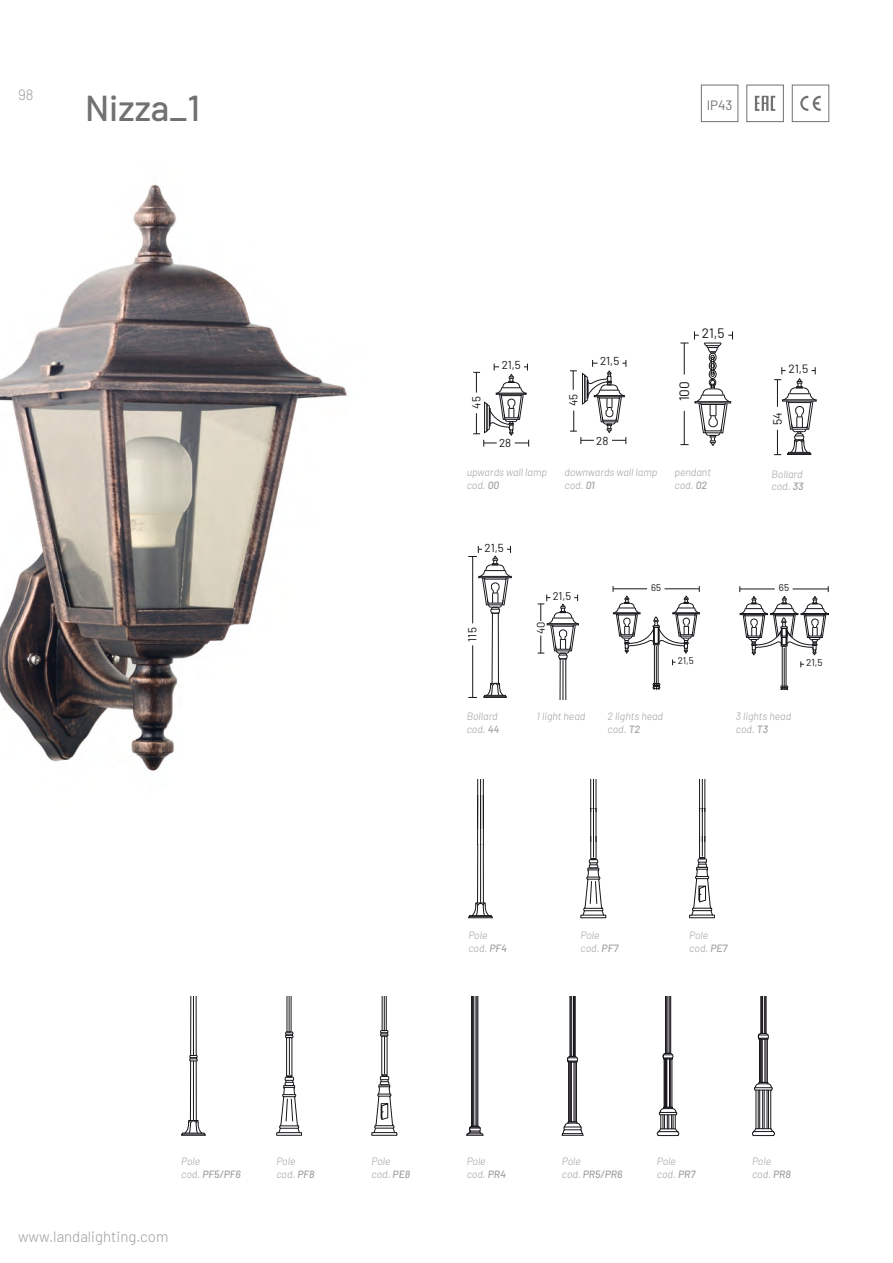
<style>
.page{position:relative;width:893px;height:1263px;background:#fff}
.page>*{position:absolute;margin:0;border:0;box-sizing:border-box;transform-origin:0 0}
.t1{font:500 36px "Barlow";color:#707173}
.t2{font:300 15px "Barlow";color:#9d9ea0}
.t3{font:13.65px "Barlow";color:#1a171c}
.t4{font:13.5px "Barlow";color:#707173}
.t5{font:12px "Barlow";color:#1a171c}
.t6{font:11.55px "Barlow";color:#1a171c}
.t7{font:11.1px "Barlow";color:#1a171c}
.t8{font:italic 300 10.5px/12.6px "Barlow";color:#9d9ea0}
.t9{font:9.9px "Barlow";color:#1a171c}
.t10{font:9.6px "Barlow";color:#1a171c}
.s1{font-weight:500}
</style>
<div class="page">
<hr style="left:784px;top:648px;width:1px;height:40px;background:#1a171c">
<svg style="left:800px;top:661px;width:4px;height:6px"></svg>
<svg style="left:740px;top:586px;width:89px;height:69px"></svg>
<svg style="left:780px;top:686px;width:8px;height:4px"></svg>
<img style="left:0;top:184px;width:347px;height:587px">
<div style="left:701px;top:85px;width:37px;height:37px;border:1px solid #707173"></div>
<div style="left:746px;top:85px;width:38px;height:37px;border:1px solid #707173"></div>
<svg style="left:800px;top:95px;width:21px;height:16px"></svg>
<div style="left:792px;top:85px;width:37px;height:37px;border:1px solid #707173"></div>
<svg style="left:473px;top:364px;width:56px;height:83px"></svg>
<svg style="left:774px;top:367px;width:42px;height:88px"></svg>
<hr style="left:472px;top:556px;width:1px;height:67px;background:#1a171c">
<hr style="left:472px;top:645px;width:1px;height:52px;background:#1a171c">
<hr style="left:498px;top:613px;width:1px;height:70px;background:#1a171c">
<hr style="left:492px;top:613px;width:1px;height:70px;background:#1a171c">
<svg style="left:483px;top:683px;width:24px;height:15px"></svg>
<div style="left:478px;top:576px;width:34px;height:2px;border:1px solid #1a171c"></div>
<svg style="left:468px;top:546px;width:43px;height:68px"></svg>
<div style="left:654px;top:645px;width:4px;height:40px;border:1px solid #1a171c"></div>
<hr style="left:656px;top:646px;width:1px;height:39px;background:#1a171c">
<svg style="left:672px;top:659px;width:4px;height:6px"></svg>
<svg style="left:613px;top:586px;width:87px;height:67px"></svg>
<svg style="left:652px;top:683px;width:8px;height:6px"></svg>
<svg style="left:570px;top:360px;width:57px;height:84px"></svg>
<svg style="left:680px;top:331px;width:53px;height:115px"></svg>
<div style="left:711px;top:357px;width:3px;height:17px;border:1px solid #1a171c"></div>
<hr style="left:565px;top:659px;width:1px;height:40px;background:#1a171c">
<hr style="left:559px;top:659px;width:1px;height:40px;background:#1a171c">
<hr style="left:563px;top:660px;width:1px;height:39px;background:#1a171c">
<div style="left:547px;top:623px;width:32px;height:2px;border:1px solid #1a171c"></div>
<svg style="left:538px;top:594px;width:40px;height:66px"></svg>
<div style="left:286px;top:1037px;width:6px;height:39px;border:1px solid #1a171c"></div>
<hr style="left:289px;top:1038px;width:1px;height:37px;background:#1a171c">
<svg style="left:276px;top:1076px;width:26px;height:59px"></svg>
<svg style="left:285px;top:997px;width:9px;height:41px"></svg>
<svg style="left:181px;top:1120px;width:24px;height:15px"></svg>
<hr style="left:196px;top:997px;width:1px;height:123px;background:#1a171c">
<hr style="left:190px;top:997px;width:1px;height:123px;background:#1a171c">
<hr style="left:193px;top:997px;width:1px;height:124px;background:#1a171c">
<svg style="left:189px;top:1055px;width:9px;height:6px"></svg>
<hr style="left:384px;top:1036px;width:1px;height:38px;background:#1a171c">
<svg style="left:372px;top:1075px;width:25px;height:60px"></svg>
<svg style="left:380px;top:997px;width:9px;height:39px"></svg>
<svg style="left:567px;top:997px;width:11px;height:65px"></svg>
<hr style="left:570px;top:1062px;width:1px;height:60px;background:#1a171c">
<hr style="left:571px;top:1062px;width:1px;height:60px;background:#1a171c">
<hr style="left:574px;top:1062px;width:1px;height:60px;background:#1a171c">
<div style="left:568px;top:1062px;width:9px;height:60px;border:1px solid #1a171c"></div>
<svg style="left:562px;top:1121px;width:21px;height:14px"></svg>
<hr style="left:762px;top:997px;width:1px;height:36px;background:#1a171c">
<div style="left:760px;top:997px;width:6px;height:37px;border:1px solid #1a171c"></div>
<svg style="left:758px;top:1033px;width:11px;height:6px"></svg>
<hr style="left:762px;top:1039px;width:1px;height:43px;background:#1a171c">
<hr style="left:765px;top:1039px;width:1px;height:43px;background:#1a171c">
<div style="left:759px;top:1039px;width:9px;height:44px;border:1px solid #1a171c"></div>
<svg style="left:754px;top:1082px;width:19px;height:23px"></svg>
<hr style="left:756px;top:1090px;width:1px;height:39px;background:#1a171c">
<hr style="left:758px;top:1090px;width:1px;height:39px;background:#1a171c">
<hr style="left:759px;top:1090px;width:1px;height:39px;background:#1a171c">
<hr style="left:770px;top:1090px;width:1px;height:39px;background:#1a171c">
<hr style="left:768px;top:1090px;width:1px;height:39px;background:#1a171c">
<hr style="left:767px;top:1090px;width:1px;height:39px;background:#1a171c">
<hr style="left:762px;top:1090px;width:1px;height:39px;background:#1a171c">
<hr style="left:764px;top:1090px;width:1px;height:39px;background:#1a171c">
<svg style="left:752px;top:1128px;width:23px;height:8px"></svg>
<hr style="left:667px;top:997px;width:1px;height:56px;background:#1a171c">
<div style="left:665px;top:997px;width:6px;height:56px;border:1px solid #1a171c"></div>
<svg style="left:663px;top:1053px;width:10px;height:6px"></svg>
<hr style="left:666px;top:1059px;width:1px;height:48px;background:#1a171c">
<hr style="left:669px;top:1059px;width:1px;height:48px;background:#1a171c">
<div style="left:664px;top:1058px;width:8px;height:49px;border:1px solid #1a171c"></div>
<svg style="left:657px;top:1107px;width:22px;height:29px"></svg>
<svg style="left:467px;top:997px;width:16px;height:139px"></svg>
<svg style="left:468px;top:902px;width:25px;height:16px"></svg>
<hr style="left:483px;top:844px;width:1px;height:59px;background:#1a171c">
<hr style="left:477px;top:844px;width:1px;height:59px;background:#1a171c">
<hr style="left:480px;top:844px;width:1px;height:59px;background:#1a171c">
<hr style="left:483px;top:795px;width:1px;height:49px;background:#1a171c">
<hr style="left:477px;top:795px;width:1px;height:49px;background:#1a171c">
<hr style="left:480px;top:795px;width:1px;height:49px;background:#1a171c">
<hr style="left:483px;top:779px;width:1px;height:49px;background:#1a171c">
<hr style="left:477px;top:779px;width:1px;height:49px;background:#1a171c">
<hr style="left:480px;top:779px;width:1px;height:49px;background:#1a171c">
<svg style="left:689px;top:779px;width:26px;height:139px"></svg>
<hr style="left:702px;top:779px;width:1px;height:32px;background:#1a171c">
<svg style="left:580px;top:779px;width:26px;height:139px"></svg>
<hr style="left:593px;top:779px;width:1px;height:32px;background:#1a171c">
<svg style="left:755px;top:96px;width:20px;height:15px"></svg>
<h2 class="t2" style="left:18px;top:84px;width:17px">98</h2>
<h1 class="t1" style="left:85px;top:82px;width:117px">Nizza_1</h1>
<p class="t4" style="left:707px;top:95px;width:27px">IP43</p>
<p class="t6" style="left:468px;top:409px;width:14px;rotate:-90deg">45</p>
<p class="t6" style="left:502px;top:357px;width:20px">21,5</p>
<p class="t6" style="left:565px;top:406px;width:14px;rotate:-90deg">45</p>
<p class="t6" style="left:600px;top:353px;width:21px">21,5</p>
<h3 class="t3" style="left:702px;top:323px;width:24px">21,5</h3>
<h3 class="t3" style="left:674px;top:401px;width:22px;rotate:-90deg">100</h3>
<p class="t6" style="left:596px;top:432px;width:14px">28</p>
<p class="t6" style="left:499px;top:435px;width:14px">28</p>
<p class="t8" style="left:467px;top:465px;width:82px">upwards wall lamp cod. <span class="s1">00</span></p>
<p class="t8" style="left:565px;top:465px;width:94px">downwards wall lamp cod. <span class="s1">01</span></p>
<p class="t8" style="left:675px;top:465px;width:38px">pendant cod. <span class="s1">02</span></p>
<p class="t6" style="left:485px;top:539px;width:21px">21,5</p>
<p class="t6" style="left:464px;top:642px;width:16px;rotate:-90deg">115</p>
<p class="t7" style="left:553px;top:588px;width:20px">21,5</p>
<p class="t7" style="left:533px;top:634px;width:14px;rotate:-90deg">40</p>
<p class="t10" style="left:651px;top:581px;width:11px">65</p>
<p class="t10" style="left:678px;top:654px;width:17px">21,5</p>
<p class="t5" style="left:788px;top:360px;width:21px">21,5</p>
<p class="t5" style="left:769px;top:425px;width:14px;rotate:-90deg">54</p>
<p class="t8" style="left:772px;top:467px;width:33px">Bollard cod. <span class="s1">33</span></p>
<p class="t9" style="left:779px;top:581px;width:12px">65</p>
<p class="t9" style="left:806px;top:655px;width:18px">21,5</p>
<p class="t8" style="left:467px;top:709px;width:33px">Bollard</p>
<p class="t8" style="left:536px;top:709px;width:50px">1 light head</p>
<p class="t8" style="left:467px;top:722px;width:34px">cod. <span class="s1">44</span></p>
<p class="t8" style="left:608px;top:709px;width:57px">2 lights head cod. <span class="s1">T2</span></p>
<p class="t8" style="left:736px;top:709px;width:57px">3 lights head cod. <span class="s1">T3</span></p>
<p class="t8" style="left:468px;top:928px;width:40px">Pole cod. <span class="s1">PF4</span></p>
<p class="t8" style="left:689px;top:928px;width:40px">Pole cod. <span class="s1">PE7</span></p>
<p class="t8" style="left:580px;top:928px;width:39px">Pole cod. <span class="s1">PF7</span></p>
<p class="t8" style="left:181px;top:1154px;width:61px">Pole<br>cod. <span class="s1">PF5/PF6</span></p>
<p class="t8" style="left:276px;top:1154px;width:40px">Pole cod. <span class="s1">PF8</span></p>
<p class="t8" style="left:372px;top:1154px;width:40px">Pole cod. <span class="s1">PE8</span></p>
<p class="t8" style="left:657px;top:1154px;width:40px">Pole cod. <span class="s1">PR7</span></p>
<p class="t8" style="left:467px;top:1154px;width:41px">Pole cod. <span class="s1">PR4</span></p>
<p class="t8" style="left:562px;top:1154px;width:62px">Pole<br>cod. <span class="s1">PR5/PR6</span></p>
<p class="t8" style="left:752px;top:1154px;width:40px">Pole cod. <span class="s1">PR8</span></p>
<h2 class="t2" style="left:18px;top:1225px;width:152px">www.landalighting.com</h2>
</div>
